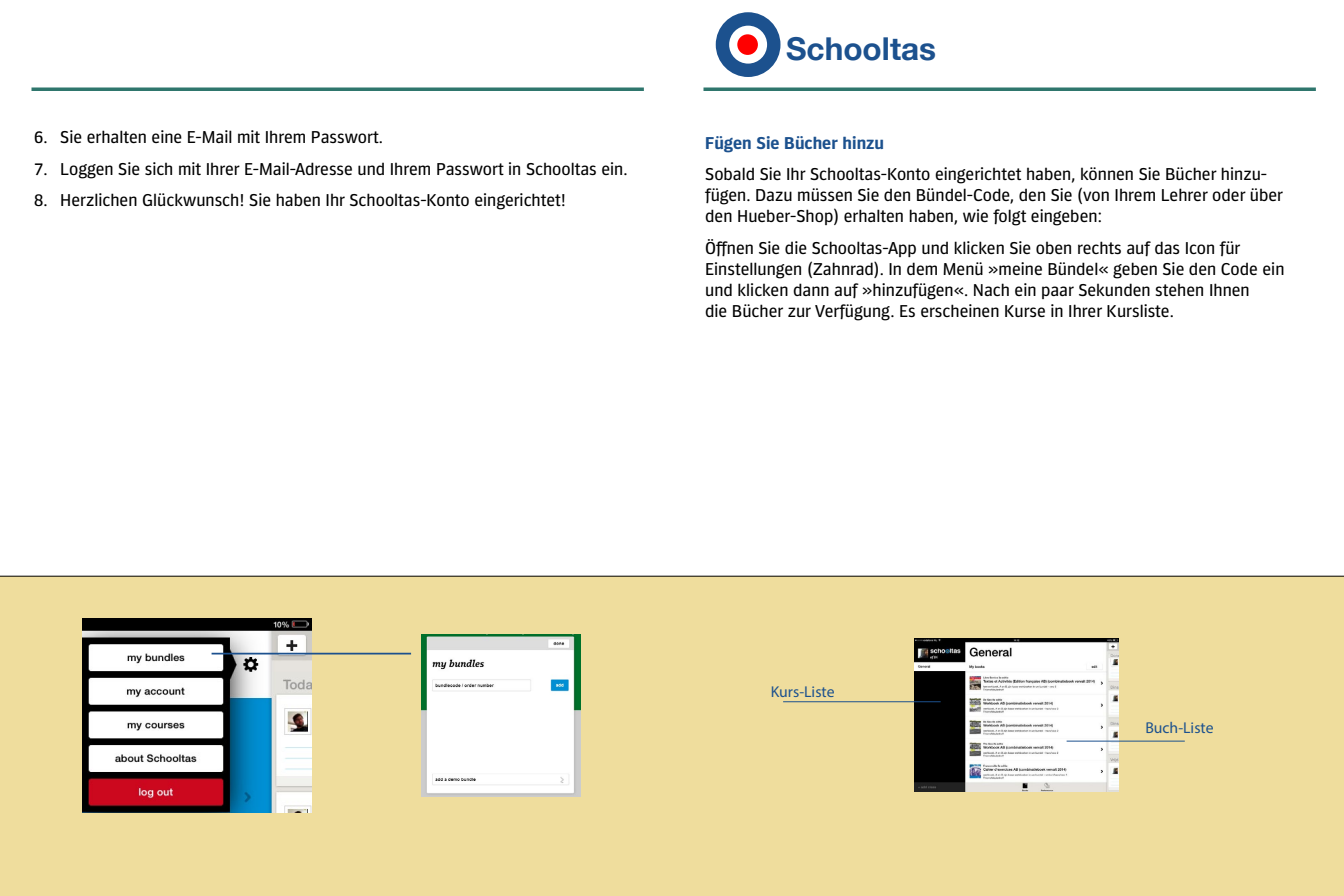
<style>
.page{position:relative;width:1344px;height:896px;background:#fff}
.page>*{position:absolute;margin:0;border:0;box-sizing:border-box;transform-origin:0 0}
.t1{font:700 31.5px "Helvetica Neue";color:#1c518e}
.text{font:17.5px/21px "Forward Sans";color:#000}
.Aufzaehlung{font:17.5px "Forward Sans";color:#000}
.Ue2{font:700 17.5px "Forward Sans";color:#1c518e}
.BU{font:15.75px "Myriad Pro";color:#1c518e}
</style>
<div class="page">
<hr style="left:32px;top:88px;width:612px;height:3px;background:#2f766d">
<hr style="left:704px;top:88px;width:612px;height:3px;background:#2f766d">
<div style="left:716px;top:12px;width:64px;height:65px;background:#1c518e;border-radius:50%"></div>
<div style="left:729px;top:26px;width:38px;height:38px;background:#fff;border-radius:50%"></div>
<div style="left:737px;top:34px;width:21px;height:21px;background:#f00;border-radius:50%"></div>
<div style="left:0;top:576px;width:1344px;height:320px;background:#efdd9d"></div>
<img style="left:82px;top:618px;width:229px;height:194px">
<img style="left:422px;top:634px;width:158px;height:162px">
<hr style="left:212px;top:653px;width:199px;height:1px;background:#1c518e">
<img style="left:914px;top:639px;width:204px;height:153px">
<hr style="left:783px;top:701px;width:158px;height:1px;background:#1c518e">
<hr style="left:1067px;top:741px;width:118px;height:1px;background:#1c518e">
<p class="Aufzaehlung" style="left:34px;top:125px;width:350px">6. Sie erhalten eine E-Mail mit Ihrem Passwort.</p>
<p class="Aufzaehlung" style="left:34px;top:157px;width:595px">7. Loggen Sie sich mit Ihrer E-Mail-Adresse und Ihrem Passwort in Schooltas ein.</p>
<p class="Aufzaehlung" style="left:34px;top:188px;width:534px">8. Herzlichen Glückwunsch! Sie haben Ihr Schooltas-Konto eingerichtet!</p>
<h1 class="t1" style="left:786px;top:24px;width:151px">Schooltas</h1>
<p class="Ue2" style="left:705px;top:133px;width:180px">Fügen Sie Bücher hinzu</p>
<p class="text" style="left:705px;top:163px;width:579px">Sobald Sie Ihr Schooltas-Konto eingerichtet haben, können Sie Bücher hinzu&shy;fügen. Dazu müssen Sie den Bündel-Code, den Sie (von Ihrem Lehrer oder über den Hueber-Shop) erhalten haben, wie folgt eingeben:</p>
<p class="text" style="left:705px;top:236px;width:581px">Öffnen Sie die Schooltas-App und klicken Sie oben rechts auf das Icon für Einstellungen (Zahnrad). In dem Menü »meine Bündel« geben Sie den Code ein und klicken dann auf »hinzufügen«. Nach ein paar Sekunden stehen Ihnen<br>die Bücher zur Verfügung. Es erscheinen Kurse in Ihrer Kursliste.</p>
<p class="BU" style="left:771px;top:682px;width:65px">Kurs-Liste</p>
<p class="BU" style="left:1145px;top:718px;width:70px">Buch-Liste</p>
</div>
